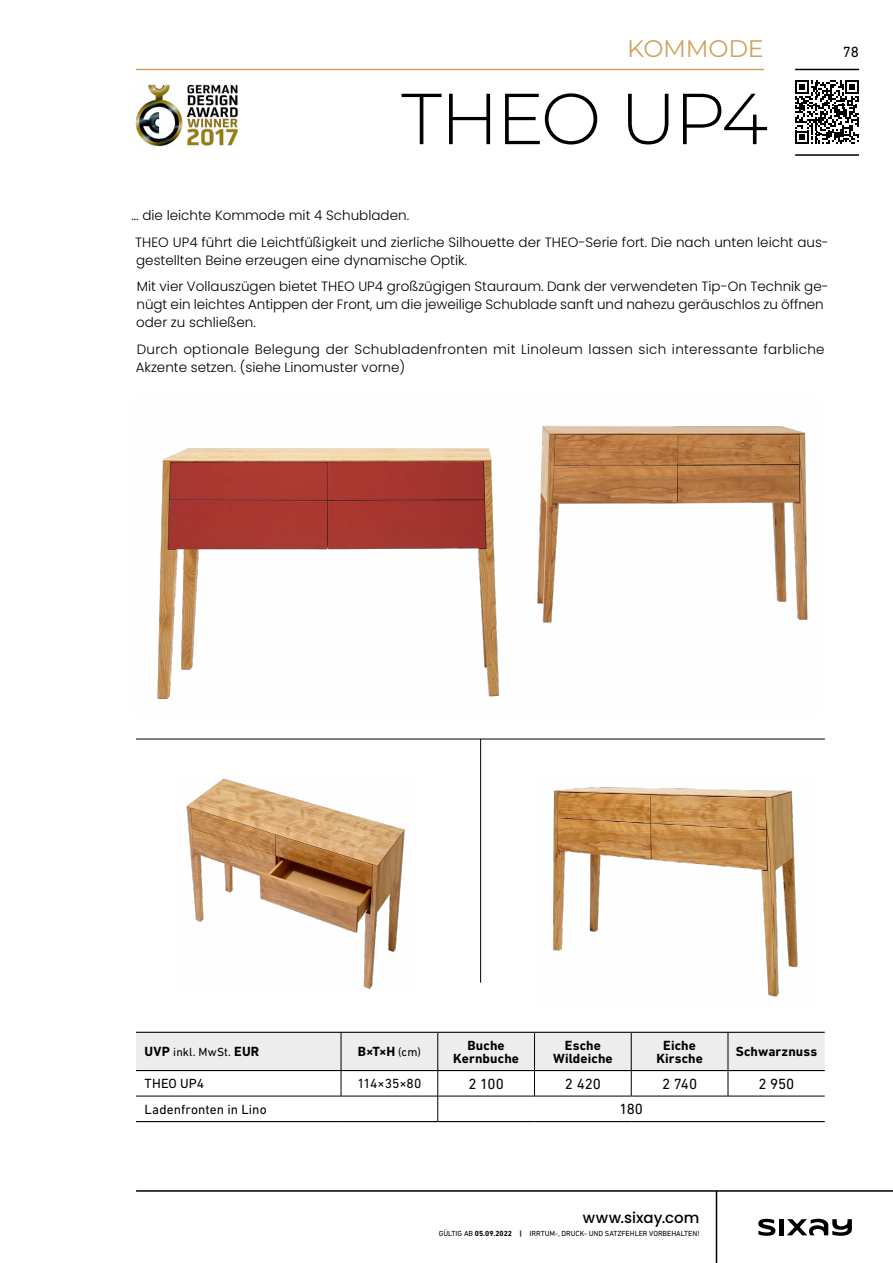
<style>
.page{position:relative;width:893px;height:1263px;background:#fff}
.page>*{position:absolute;margin:0;border:0;box-sizing:border-box;transform-origin:0 0}
.t1{font:300 72px "Montserrat";letter-spacing:-.035em;color:#000}
.t2{font:24px "Montserrat";letter-spacing:-.01em;color:#cba463}
.t3{font:15px "DIN Next LT Pro";letter-spacing:-.01em;color:#000}
.t4{font:500 15px "Poppins";letter-spacing:.005em;color:#000}
.t5{font:300 13.5px/26.5px "Poppins";color:#000}
.t6{font:300 13.5px/18px "Poppins";letter-spacing:.02em;color:#000}
.t7{font:700 13.5px/13.5px "DIN Next LT Pro";letter-spacing:.01em;color:#000;text-align:center}
.t8{font:13.5px "DIN Next LT Pro";letter-spacing:.005em;color:#000}
.t9{font:12px "DIN Next LT Pro";letter-spacing:.005em;color:#000}
.t10{font:7.5px "DIN Next LT Pro";color:#000}
.s1{font-weight:700;font-size:13.5px}
.s2{font-weight:400;font-size:12px}
.s3{font-weight:700}
</style>
<div class="page">
<img style="left:157px;top:425px;width:651px;height:274px">
<img style="left:553px;top:787px;width:245px;height:210px">
<img style="left:186px;top:778px;width:219px;height:212px">
<img style="left:135px;top:84px;width:103px;height:62px">
<svg style="left:136px;top:1033px;width:689px;height:88px"></svg>
<hr style="left:136px;top:1121px;width:205px;height:1px;background:#000">
<hr style="left:341px;top:1121px;width:97px;height:1px;background:#000">
<hr style="left:438px;top:1121px;width:96px;height:1px;background:#000">
<hr style="left:534px;top:1121px;width:97px;height:1px;background:#000">
<hr style="left:631px;top:1121px;width:97px;height:1px;background:#000">
<hr style="left:728px;top:1121px;width:97px;height:1px;background:#000">
<hr style="left:136px;top:1032px;width:205px;height:1px;background:#000">
<hr style="left:341px;top:1032px;width:97px;height:1px;background:#000">
<hr style="left:438px;top:1032px;width:96px;height:1px;background:#000">
<hr style="left:534px;top:1032px;width:97px;height:1px;background:#000">
<hr style="left:631px;top:1032px;width:97px;height:1px;background:#000">
<hr style="left:728px;top:1032px;width:97px;height:1px;background:#000">
<hr style="left:136px;top:1070px;width:205px;height:1px;background:#000">
<hr style="left:341px;top:1070px;width:97px;height:1px;background:#000">
<hr style="left:438px;top:1070px;width:96px;height:1px;background:#000">
<hr style="left:534px;top:1070px;width:97px;height:1px;background:#000">
<hr style="left:631px;top:1070px;width:97px;height:1px;background:#000">
<hr style="left:728px;top:1070px;width:97px;height:1px;background:#000">
<hr style="left:136px;top:1096px;width:205px;height:1px;background:#000">
<hr style="left:341px;top:1096px;width:97px;height:1px;background:#000">
<hr style="left:438px;top:1096px;width:96px;height:1px;background:#000">
<hr style="left:534px;top:1096px;width:97px;height:1px;background:#000">
<hr style="left:631px;top:1096px;width:97px;height:1px;background:#000">
<hr style="left:728px;top:1096px;width:97px;height:1px;background:#000">
<hr style="left:136px;top:739px;width:689px;height:1px;background:#000">
<hr style="left:480px;top:739px;width:1px;height:244px;background:#000">
<hr style="left:136px;top:69px;width:628px;height:1px;background:#cba463">
<hr style="left:795px;top:69px;width:64px;height:1px;background:#000">
<hr style="left:795px;top:154px;width:64px;height:2px;background:#000">
<svg style="left:795px;top:80px;width:64px;height:64px"></svg>
<hr style="left:716px;top:1191px;width:1px;height:72px;background:#000">
<hr style="left:136px;top:1190px;width:757px;height:2px;background:#000">
<svg style="left:758px;top:1219px;width:17px;height:17px"></svg>
<hr style="left:780px;top:1219px;width:4px;height:16px;background:#000">
<svg style="left:787px;top:1219px;width:65px;height:17px"></svg>
<h2 class="t2" style="left:627px;top:32px;width:138px">KOMMODE</h2>
<h1 class="t1" style="left:401px;top:70px;width:368px">THEO UP4</h1>
<p class="t3" style="left:843px;top:44px;width:18px">78</p>
<p class="t5" style="left:132px;top:202px;width:699px">… die leichte Kommode mit 4 Schubladen.<br>THEO UP4 führt die Leichtfüßigkeit und zierliche Silhouette der THEO-Serie fort. Die nach unten leicht aus-</p>
<p class="t5" style="left:136px;top:247px;width:694px">gestellten Beine erzeugen eine dynamische Optik.<br>Mit vier Vollauszügen bietet THEO UP4 großzügigen Stauraum. Dank der verwendeten Tip-On Technik ge-</p>
<p class="t5" style="left:136px;top:296px;width:689px;line-height:18px">nügt ein leichtes Antippen der Front, um die jeweilige Schublade sanft und nahezu geräuschlos zu öffnen oder zu schließen.</p>
<p class="t6" style="left:136px;top:340px;width:690px">Durch optionale Belegung der Schubladenfronten mit Linoleum lassen sich interessante farbliche<br>Akzente setzen. (siehe Linomuster vorne)</p>
<p class="t9" style="left:145px;top:1045px;width:116px"><span class="s1">UVP</span> inkl. MwSt. <span class="s1">EUR</span></p>
<p class="t7" style="left:358px;top:1045px;width:65px">B×T×H <span class="s2">(cm)</span></p>
<p class="t7" style="left:453px;top:1038px;width:67px">Buche<br>Kernbuche</p>
<p class="t7" style="left:553px;top:1038px;width:61px">Esche<br>Wildeiche</p>
<p class="t7" style="left:656px;top:1038px;width:48px">Eiche<br>Kirsche</p>
<p class="t7" style="left:736px;top:1045px;width:83px">Schwarznuss</p>
<p class="t8" style="left:145px;top:1076px;width:61px">THEO UP4</p>
<p class="t8" style="left:357px;top:1076px;width:65px">114×35×80</p>
<p class="t3" style="left:468px;top:1075px;width:37px">2 100</p>
<p class="t3" style="left:565px;top:1075px;width:37px">2 420</p>
<p class="t3" style="left:662px;top:1075px;width:37px">2 740</p>
<p class="t3" style="left:758px;top:1075px;width:37px">2 950</p>
<p class="t8" style="left:145px;top:1101px;width:124px">Ladenfronten in Lino</p>
<p class="t3" style="left:619px;top:1101px;width:25px">180</p>
<p class="t4" style="left:583px;top:1209px;width:118px">www.sixay.com</p>
<p class="t10" style="left:439px;top:1229px;width:262px">GÜLTIG AB <span class="s3">05.09.2022 |</span> IRRTUM-, DRUCK- UND SATZFEHLER VORBEHALTEN!</p>
</div>
